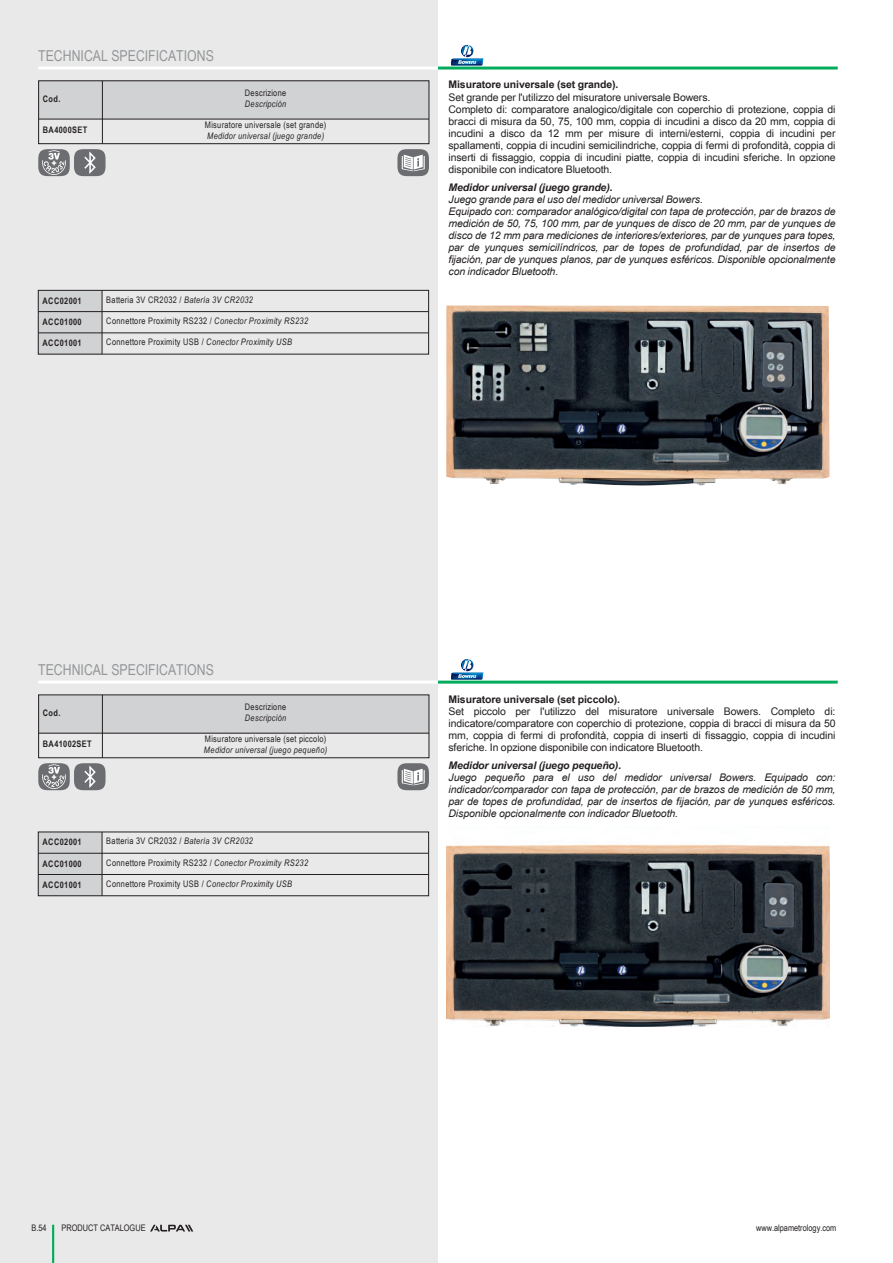
<style>
.page{position:relative;width:893px;height:1263px;background:#fff}
.page>*{position:absolute;margin:0;border:0;box-sizing:border-box;transform-origin:0 0}
.t1{font:15px "Arial Link Narrow";color:#939598}
.t2{font:10.5px/12px "Arial Link";letter-spacing:-.01em;color:#231f20}
.t3{font:italic 10.5px/12.1px "Arial Link";letter-spacing:-.01em;color:#231f20}
.t4{font:700 10.5px "Arial Link";letter-spacing:-.01em;color:#231f20}
.t5{font:italic 700 10.5px "Arial Link";letter-spacing:-.01em;color:#231f20}
.t6{font:9px "Arial Link Narrow";letter-spacing:.035em;color:#231f20}
.t7{font:italic 9px "Arial Link Narrow";letter-spacing:.04em;color:#231f20}
.t8{font:700 9px "Arial Link Narrow";letter-spacing:.04em;color:#231f20}
.t9{font:9px "Arial Link Narrow";color:#231f20}
.s1{font-style:italic}
</style>
<div class="page">
<div style="left:0;top:0;width:438px;height:1263px;background:#e9e9e9"></div>
<svg style="left:150px;top:1225px;width:43px;height:6px"></svg>
<hr style="left:52px;top:1225px;width:2px;height:38px;background:#00ab5b">
<hr style="left:438px;top:67px;width:400px;height:3px;background:#00ab5b">
<hr style="left:451px;top:65px;width:31px;height:1px;background:#00457b">
<svg style="left:451px;top:45px;width:32px;height:20px"></svg>
<hr style="left:38px;top:67px;width:400px;height:3px;background:#fff">
<img style="left:446px;top:306px;width:383px;height:179px">
<div style="left:39px;top:81px;width:63px;height:38px;background:#d1d2d4"></div>
<div style="left:102px;top:81px;width:327px;height:38px;background:#d1d2d4"></div>
<hr style="left:39px;top:119px;width:390px;height:1px;background:#231f20">
<hr style="left:102px;top:81px;width:1px;height:63px;background:#231f20">
<div style="left:38px;top:81px;width:391px;height:63px;border:1px solid #231f20"></div>
<svg style="left:38px;top:149px;width:68px;height:27px"></svg>
<svg style="left:397px;top:149px;width:32px;height:27px"></svg>
<hr style="left:438px;top:681px;width:400px;height:3px;background:#00ab5b">
<hr style="left:451px;top:679px;width:31px;height:1px;background:#00457b">
<svg style="left:451px;top:659px;width:32px;height:20px"></svg>
<hr style="left:38px;top:681px;width:400px;height:3px;background:#fff">
<img style="left:446px;top:844px;width:384px;height:182px">
<div style="left:39px;top:695px;width:63px;height:38px;background:#d1d2d4"></div>
<div style="left:102px;top:695px;width:327px;height:38px;background:#d1d2d4"></div>
<hr style="left:39px;top:733px;width:390px;height:1px;background:#231f20">
<hr style="left:102px;top:695px;width:1px;height:63px;background:#231f20">
<div style="left:38px;top:695px;width:391px;height:63px;border:1px solid #231f20"></div>
<svg style="left:38px;top:763px;width:68px;height:27px"></svg>
<svg style="left:397px;top:763px;width:32px;height:27px"></svg>
<div style="left:38px;top:290px;width:64px;height:22px;background:#d1d2d4"></div>
<div style="left:38px;top:312px;width:64px;height:21px;background:#d1d2d4"></div>
<div style="left:38px;top:333px;width:64px;height:21px;background:#d1d2d4"></div>
<hr style="left:38px;top:311px;width:391px;height:1px;background:#231f20">
<hr style="left:38px;top:333px;width:391px;height:1px;background:#231f20">
<hr style="left:102px;top:290px;width:1px;height:64px;background:#231f20">
<div style="left:38px;top:290px;width:391px;height:64px;border:1px solid #231f20"></div>
<div style="left:38px;top:832px;width:64px;height:21px;background:#d1d2d4"></div>
<div style="left:38px;top:853px;width:64px;height:21px;background:#d1d2d4"></div>
<div style="left:38px;top:874px;width:64px;height:22px;background:#d1d2d4"></div>
<hr style="left:38px;top:853px;width:391px;height:1px;background:#231f20">
<hr style="left:38px;top:874px;width:391px;height:1px;background:#231f20">
<hr style="left:102px;top:832px;width:1px;height:64px;background:#231f20">
<div style="left:38px;top:832px;width:391px;height:64px;border:1px solid #231f20"></div>
<h1 class="t1" style="left:38px;top:47px;width:177px">TECHNICAL SPECIFICATIONS</h1>
<p class="t8" style="left:43px;top:93px;width:19px">Cod.</p>
<p class="t6" style="left:245px;top:88px;width:43px">Descrizione</p>
<p class="t7" style="left:245px;top:99px;width:43px">Descripción</p>
<p class="t8" style="left:43px;top:125px;width:46px">BA4000SET</p>
<p class="t6" style="left:205px;top:119px;width:123px">Misuratore universale (set grande)</p>
<p class="t7" style="left:207px;top:131px;width:119px">Medidor universal (juego grande)</p>
<p class="t8" style="left:43px;top:295px;width:41px">ACC02001</p>
<p class="t6" style="left:106px;top:294px;width:148px">Batteria 3V CR2032 / <span class="s1">Batería 3V CR2032</span></p>
<p class="t8" style="left:43px;top:317px;width:41px">ACC01000</p>
<p class="t6" style="left:106px;top:316px;width:203px">Connettore Proximity RS232 / <span class="s1">Conector Proximity RS232</span></p>
<p class="t8" style="left:43px;top:338px;width:41px">ACC01001</p>
<p class="t6" style="left:106px;top:337px;width:187px">Connettore Proximity USB / <span class="s1">Conector Proximity USB</span></p>
<p class="t4" style="left:449px;top:79px;width:171px">Misuratore universale (set grande).</p>
<p class="t2" style="left:448px;top:91px;width:389px">Set grande per l'utilizzo del misuratore universale Bowers.<br>Completo di: comparatore analogico/digitale con coperchio di protezione, coppia di bracci di misura da 50, 75, 100 mm, coppia di incudini a disco da 20 mm, coppia di incudini a disco da 12 mm per misure di interni/esterni, coppia di incudini per spallamenti, coppia di incudini semicilindriche, coppia di fermi di profondità, coppia di inserti di fissaggio, coppia di incudini piatte, coppia di incudini sferiche. In opzione disponibile con indicatore Bluetooth.</p>
<p class="t5" style="left:449px;top:181px;width:166px">Medidor universal (juego grande).</p>
<p class="t3" style="left:448px;top:193px;width:389px">Juego grande para el uso del medidor universal Bowers.<br>Equipado con: comparador analógico/digital con tapa de protección, par de brazos de medición de 50, 75, 100 mm, par de yunques de disco de 20 mm, par de yunques de disco de 12 mm para mediciones de interiores/exteriores, par de yunques para topes, par de yunques semicilíndricos, par de topes de profundidad, par de insertos de fijación, par de yunques planos, par de yunques esféricos. Disponible opcionalmente con indicador Bluetooth.</p>
<h1 class="t1" style="left:38px;top:661px;width:177px">TECHNICAL SPECIFICATIONS</h1>
<p class="t8" style="left:43px;top:707px;width:19px">Cod.</p>
<p class="t6" style="left:245px;top:702px;width:43px">Descrizione</p>
<p class="t7" style="left:245px;top:713px;width:43px">Descripción</p>
<p class="t8" style="left:43px;top:739px;width:50px">BA41002SET</p>
<p class="t6" style="left:205px;top:733px;width:123px">Misuratore universale (set piccolo)</p>
<p class="t7" style="left:204px;top:745px;width:125px">Medidor universal (juego pequeño)</p>
<p class="t8" style="left:43px;top:837px;width:41px">ACC02001</p>
<p class="t6" style="left:106px;top:836px;width:148px">Batteria 3V CR2032 / <span class="s1">Batería 3V CR2032</span></p>
<p class="t8" style="left:43px;top:858px;width:41px">ACC01000</p>
<p class="t6" style="left:106px;top:857px;width:203px">Connettore Proximity RS232 / <span class="s1">Conector Proximity RS232</span></p>
<p class="t8" style="left:43px;top:880px;width:41px">ACC01001</p>
<p class="t6" style="left:106px;top:879px;width:187px">Connettore Proximity USB / <span class="s1">Conector Proximity USB</span></p>
<p class="t4" style="left:449px;top:693px;width:173px">Misuratore universale (set piccolo).</p>
<p class="t2" style="left:448px;top:705px;width:389px;text-align:justify">Set piccolo per l'utilizzo del misuratore universale Bowers. Completo di: indicatore/comparatore con coperchio di protezione, coppia di bracci di misura da 50 mm, coppia di fermi di profondità, coppia di inserti di fissaggio, coppia di incudini sferiche. In opzione disponibile con indicatore Bluetooth.</p>
<p class="t5" style="left:449px;top:759px;width:174px">Medidor universal (juego pequeño).</p>
<p class="t3" style="left:448px;top:771px;width:389px;text-align:justify">Juego pequeño para el uso del medidor universal Bowers. Equipado con: indicador/comparador con tapa de protección, par de brazos de medición de 50 mm, par de topes de profundidad, par de insertos de fijación, par de yunques esféricos.<br>Disponible opcionalmente con indicador Bluetooth.</p>
<p class="t6" style="left:31px;top:1222px;width:17px">B.54</p>
<p class="t9" style="left:62px;top:1223px;width:86px">PRODUCT CATALOGUE</p>
<p class="t9" style="left:756px;top:1223px;width:82px">www.alpametrology.com</p>
</div>
